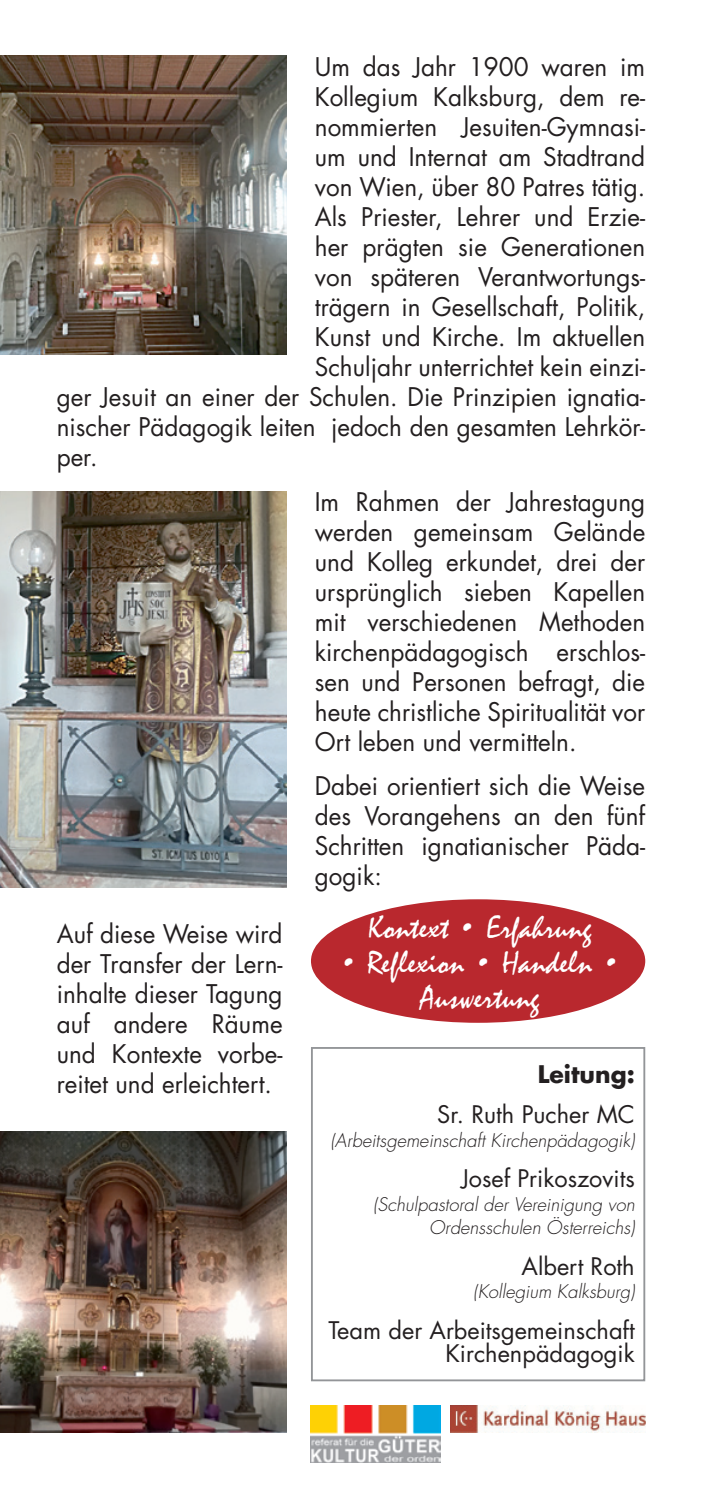
<style>
.page{position:relative;width:702px;height:1489px;background:#fff}
.page>*{position:absolute;margin:0;border:0;box-sizing:border-box;transform-origin:0 0}
.t1{font:32.5px/35px "Mistral";letter-spacing:.005em;color:#fff;text-align:center}
.t2{font:25px/30px "Futura";color:#231f20;text-align:justify}
.t3{font:23.5px/23.5px "Futura";color:#231f20;text-align:right}
.t4{font:700 23.5px "Futura";color:#231f20}
.t5{font:italic 300 18.25px/23.5px "Futura";color:#231f20;text-align:right}
</style>
<div class="page">
<div style="left:311px;top:899px;width:334px;height:123px;background:#b9282e;border-radius:50%"></div>
<img style="left:0;top:56px;width:286px;height:298px">
<img style="left:0;top:491px;width:286px;height:396px">
<img style="left:0;top:1131px;width:286px;height:300px">
<div style="left:311px;top:1046px;width:334px;height:335px;border:2px solid #939598"></div>
<img style="left:311px;top:1405px;width:130px;height:57px">
<img style="left:450px;top:1405px;width:195px;height:27px">
<p class="t2" style="left:315px;top:52px;width:332px">Um das Jahr 1900 waren im</p>
<p class="t2" style="left:315px;top:82px;width:332px">Kollegium Kalksburg, dem re-</p>
<p class="t2" style="left:315px;top:112px;width:332px">nommierten Jesuiten-Gymnasi-</p>
<p class="t2" style="left:315px;top:142px;width:332px">um und Internat am Stadtrand</p>
<p class="t2" style="left:315px;top:172px;width:332px">von Wien, über 80 Patres tätig.</p>
<p class="t2" style="left:315px;top:202px;width:332px">Als Priester, Lehrer und Erzie-</p>
<p class="t2" style="left:315px;top:232px;width:332px">her prägten sie Generationen</p>
<p class="t2" style="left:315px;top:262px;width:332px">von späteren Verantwortungs-</p>
<p class="t2" style="left:315px;top:292px;width:332px">trägern in Gesellschaft, Politik,</p>
<p class="t2" style="left:315px;top:322px;width:332px">Kunst und Kirche. Im aktuellen</p>
<p class="t2" style="left:315px;top:352px;width:332px">Schuljahr unterrichtet kein einzi-</p>
<p class="t2" style="left:57px;top:382px;width:590px">ger Jesuit an einer der Schulen. Die Prinzipien ignatia-</p>
<p class="t2" style="left:57px;top:412px;width:590px">nischer Pädagogik leiten jedoch den gesamten Lehrkör-</p>
<p class="t2" style="left:57px;top:442px;width:42px">per.</p>
<p class="t2" style="left:315px;top:486px;width:332px">Im Rahmen der Jahrestagung werden gemeinsam Gelände und Kolleg erkundet, drei der ursprünglich sieben Kapellen mit verschiedenen Methoden kirchenpädagogisch erschlos&shy;sen und Personen befragt, die heute christliche Spiritualität vor Ort leben und vermitteln.</p>
<p class="t2" style="left:315px;top:770px;width:332px">Dabei orientiert sich die Weise des Vorangehens an den fünf Schritten ignatianischer Päda&shy;gogik:</p>
<p class="t2" style="left:57px;top:919px;width:227px">Auf diese Weise wird der Transfer der Lern&shy;inhalte dieser Tagung auf andere Räume und Kontexte vorbe&shy;reitet und erleichtert.</p>
<h1 class="t1" style="left:368px;top:910px;width:225px">Kontext • Erfahrung</h1>
<h1 class="t1" style="left:337px;top:945px;width:286px">• Reflexion • Handeln •<br>Auswertung</h1>
<p class="t4" style="left:538px;top:1058px;width:98px">Leitung:</p>
<p class="t3" style="left:437px;top:1103px;width:199px">Sr. Ruth Pucher MC</p>
<p class="t5" style="left:330px;top:1128px;width:306px">(Arbeitsgemeinschaft Kirchenpädagogik)</p>
<p class="t3" style="left:461px;top:1166px;width:175px">Josef Prikoszovits</p>
<p class="t5" style="left:373px;top:1192px;width:263px">(Schulpastoral der Vereinigung von<br>Ordensschulen Österreichs)</p>
<p class="t3" style="left:521px;top:1254px;width:115px">Albert Roth</p>
<p class="t5" style="left:473px;top:1280px;width:163px">(Kollegium Kalksburg)</p>
<p class="t3" style="left:328px;top:1318px;width:308px">Team der Arbeitsgemeinschaft<br>Kirchenpädagogik</p>
</div>
